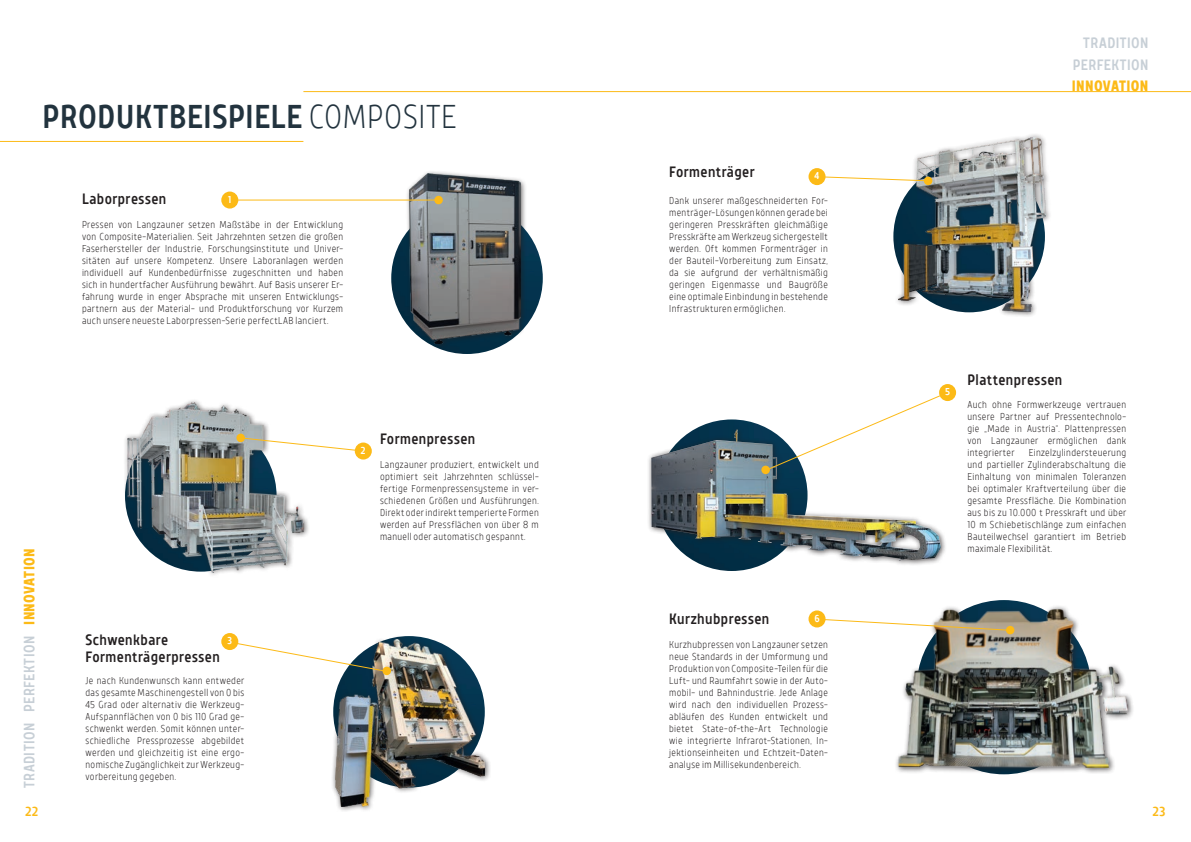
<style>
.page{position:relative;width:1191px;height:842px;background:#fff}
.page>*{position:absolute;margin:0;border:0;box-sizing:border-box;transform-origin:0 0}
.t1{font:500 33px "TT Teds";letter-spacing:.02em;color:#22333e}
.t2{font:500 15px/17px "TT Teds";letter-spacing:.03em;color:#231f20}
.t3{font:500 15px/21.3px "TT Teds";letter-spacing:.025em;color:#c7cfd6;text-align:right}
.t4{font:700 15px "TT Teds";letter-spacing:.025em;color:#fcba17}
.t5{font:500 13px "TT Teds";color:#fcba17}
.t6{font:300 10px/12px "TT Teds";letter-spacing:.035em;color:#231f20;text-align:justify}
.t7{font:500 10px "TT Teds";color:#fff}
.s1{font-weight:300}
.s2{font-weight:700;color:#fcba17}
</style>
<div class="page">
<hr style="left:303px;top:91px;width:888px;height:1px;background:#fcba17">
<hr style="left:0;top:141px;width:303px;height:1px;background:#fcba17">
<img style="left:391px;top:202px;width:152px;height:152px;border-radius:76px">
<div style="left:405px;top:169px;width:122px;height:181px;background:#231f20;opacity:.75"></div>
<img style="left:410px;top:174px;width:110px;height:169px">
<div style="left:894px;top:604px;width:240px;height:170px;background:#231f20;opacity:.75"></div>
<img style="left:898px;top:609px;width:230px;height:159px">
<div style="left:646px;top:425px;width:301px;height:142px;background:#231f20;opacity:.75"></div>
<img style="left:651px;top:429px;width:120px;height:114px">
<div style="left:123px;top:398px;width:187px;height:180px;background:#231f20;opacity:.75"></div>
<img style="left:128px;top:402px;width:175px;height:170px">
<div style="left:894px;top:133px;width:157px;height:185px;background:#231f20;opacity:.75"></div>
<img style="left:898px;top:137px;width:147px;height:175px">
<div style="left:331px;top:635px;width:160px;height:177px;background:#231f20;opacity:.75"></div>
<img style="left:335px;top:640px;width:149px;height:166px">
<hr style="left:226px;top:200px;width:212px;height:1px;background:#fcba17">
<div style="left:434px;top:196px;width:9px;height:8px;background:#fcba17;border-radius:50%"></div>
<div style="left:221px;top:192px;width:17px;height:17px;background:#fcba17;border-radius:50%"></div>
<svg style="left:823px;top:176px;width:107px;height:6px"></svg>
<div style="left:924px;top:177px;width:8px;height:8px;background:#fcba17;border-radius:50%"></div>
<div style="left:808px;top:168px;width:17px;height:17px;background:#fcba17;border-radius:50%"></div>
<svg style="left:812px;top:618px;width:199px;height:13px"></svg>
<div style="left:1006px;top:626px;width:8px;height:8px;background:#fcba17;border-radius:50%"></div>
<div style="left:808px;top:610px;width:17px;height:17px;background:#fcba17;border-radius:50%"></div>
<svg style="left:764px;top:395px;width:183px;height:77px"></svg>
<div style="left:761px;top:466px;width:9px;height:8px;background:#fcba17;border-radius:50%"></div>
<div style="left:939px;top:384px;width:17px;height:17px;background:#fcba17;border-radius:50%"></div>
<svg style="left:240px;top:437px;width:119px;height:15px"></svg>
<div style="left:236px;top:434px;width:9px;height:8px;background:#fcba17;border-radius:50%"></div>
<div style="left:355px;top:442px;width:17px;height:17px;background:#fcba17;border-radius:50%"></div>
<svg style="left:226px;top:640px;width:162px;height:32px"></svg>
<div style="left:382px;top:667px;width:9px;height:8px;background:#fcba17;border-radius:50%"></div>
<div style="left:221px;top:633px;width:17px;height:17px;background:#fcba17;border-radius:50%"></div>
<h1 class="t1" style="left:43px;top:95px;width:415px">PRODUKTBEISPIELE <span class="s1">COMPOSITE</span></h1>
<h2 class="t2" style="left:82px;top:190px;width:86px">Laborpressen</h2>
<p class="t6" style="left:82px;top:219px;width:263px">Pressen von Langzauner setzen Maßstäbe in der Entwicklung von Composite-Materialien. Seit Jahrzehnten setzen die großen Faserhersteller der Industrie, Forschungsinstitute und Univer&shy;sitäten auf unsere Kompetenz. Unsere Laboranlagen werden individuell auf Kundenbedürfnisse zugeschnitten und haben sich in hundertfacher Ausführung bewährt. Auf Basis unserer Er&shy;fahrung wurde in enger Absprache mit unseren Entwicklungs&shy;partnern aus der Material- und Produktforschung vor Kurzem auch unsere neueste Laborpressen-Serie perfectLAB lanciert.</p>
<p class="t7" style="left:228px;top:193px;width:5px">1</p>
<h2 class="t3" style="left:19px;top:788px;width:241px;rotate:-90deg">TRADITION PERFEKTION <span class="s2">INNOVATION</span></h2>
<h2 class="t2" style="left:86px;top:632px;width:136px">Schwenkbare<br>Formenträgerpressen</h2>
<p class="t6" style="left:86px;top:675px;width:160px">Je nach Kundenwunsch kann entweder das gesamte Maschinengestell von 0 bis 45 Grad oder alternativ die Werkzeug-Aufspannflächen von 0 bis 110 Grad ge&shy;schwenkt werden. Somit können unter&shy;schiedliche Pressprozesse abgebildet werden und gleichzeitig ist eine ergo&shy;nomische Zugänglichkeit zur Werkzeug&shy;vorbereitung gegeben.</p>
<p class="t7" style="left:227px;top:634px;width:6px">3</p>
<p class="t7" style="left:361px;top:444px;width:6px">2</p>
<h2 class="t2" style="left:380px;top:430px;width:97px">Formenpressen</h2>
<p class="t6" style="left:380px;top:459px;width:160px">Langzauner produziert, entwickelt und optimiert seit Jahrzehnten schlüssel&shy;fertige Formenpressensysteme in ver&shy;schiedenen Größen und Ausführungen.<br>Direkt oder indirekt temperierte Formen werden auf Pressflächen von über 8 m manuell oder automatisch gespannt.</p>
<h2 class="t2" style="left:669px;top:164px;width:87px">Formenträger</h2>
<p class="t6" style="left:669px;top:195px;width:160px">Dank unserer maßgeschneiderten For&shy;menträger-Lösungen können gerade bei geringeren Presskräften gleichmäßige Presskräfte am Werkzeug sichergestellt werden. Oft kommen Formenträger in der Bauteil-Vorbereitung zum Einsatz, da sie aufgrund der verhältnismäßig geringen Eigenmasse und Baugröße eine optimale Einbindung in bestehende Infrastrukturen ermöglichen.</p>
<p class="t7" style="left:814px;top:170px;width:6px">4</p>
<h2 class="t2" style="left:669px;top:610px;width:102px">Kurzhubpressen</h2>
<p class="t6" style="left:669px;top:639px;width:160px">Kurzhubpressen von Langzauner setzen neue Standards in der Umformung und Produktion von Composite-Teilen für die Luft- und Raumfahrt sowie in der Auto&shy;mobil- und Bahnindustrie. Jede Anlage wird nach den individuellen Prozess&shy;abläufen des Kunden entwickelt und bietet State-of-the-Art Technologie wie integrierte Infrarot-Stationen, In&shy;jektionseinheiten und Echtzeit-Daten&shy;analyse im Millisekundenbereich.</p>
<p class="t7" style="left:814px;top:612px;width:7px">6</p>
<h2 class="t3" style="left:1072px;top:33px;width:77px">TRADITION<br>PERFEKTION</h2>
<h2 class="t4" style="left:1071px;top:76px;width:78px">INNOVATION</h2>
<p class="t7" style="left:945px;top:385px;width:6px">5</p>
<h2 class="t2" style="left:967px;top:371px;width:96px">Plattenpressen</h2>
<p class="t6" style="left:967px;top:399px;width:160px">Auch ohne Formwerkzeuge vertrauen unsere Partner auf Pressentechnolo&shy;gie „Made in Austria“. Plattenpressen von Langzauner ermöglichen dank integrierter</p>
<p class="t6" style="left:967px;top:447px;width:160px;text-indent:61px">Einzelzylindersteuerung und partieller Zylinderabschaltung die Einhaltung von minimalen Toleranzen bei optimaler Kraftverteilung über die gesamte Pressfläche. Die Kombination aus bis zu 10.000 t Presskraft und über 10 m Schiebetischlänge zum einfachen Bauteilwechsel garantiert im Betrieb maximale Flexibilität.</p>
<h3 class="t5" style="left:26px;top:803px;width:14px">22</h3>
<h3 class="t5" style="left:1153px;top:803px;width:14px">23</h3>
</div>
